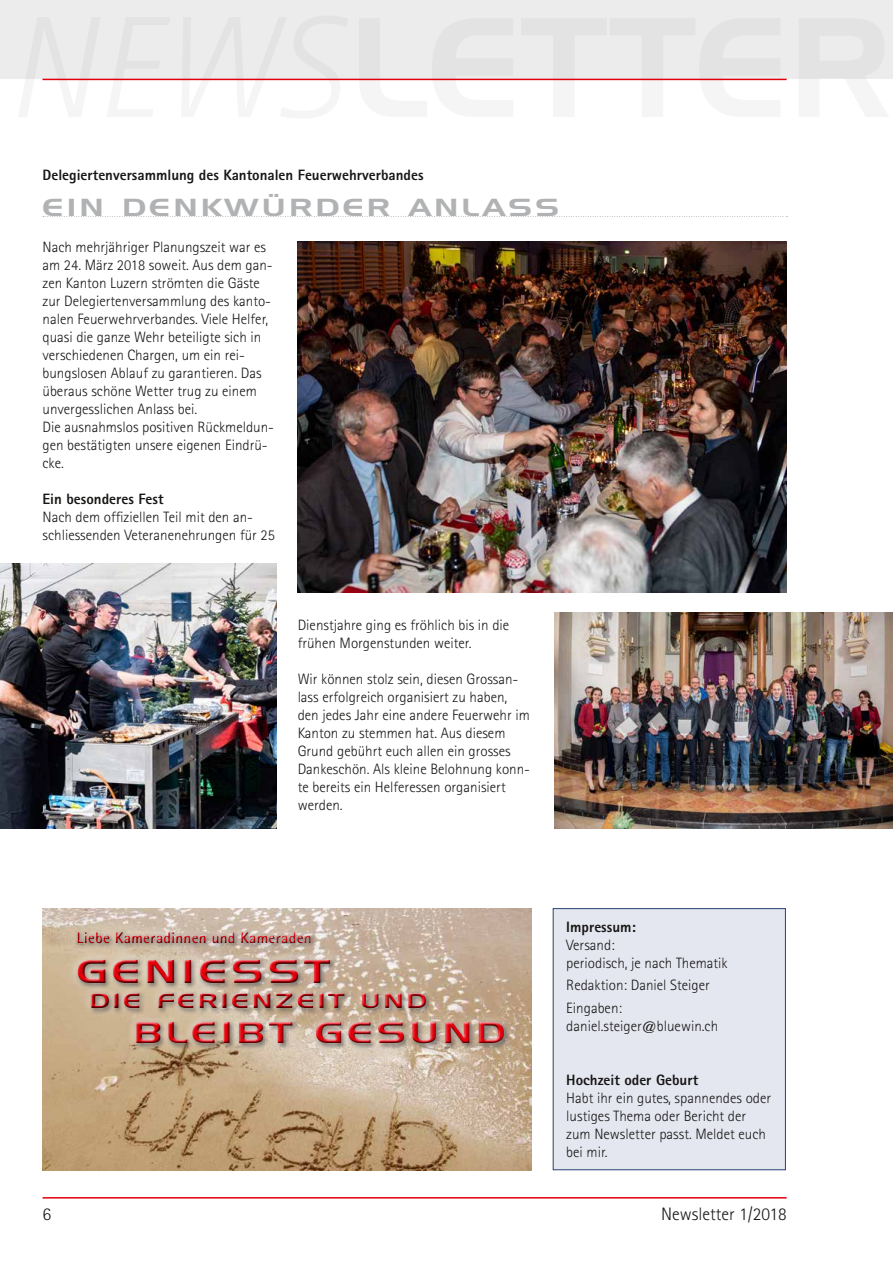
<style>
.page{position:relative;width:893px;height:1263px;background:#fff}
.page>*{position:absolute;margin:0;border:0;box-sizing:border-box;transform-origin:0 0}
.t1{font:32.4px "Handel Gothic BT";letter-spacing:.1em;color:#e3000b;scale:1.3 1}
.t2{font:29.4px "Handel Gothic BT";letter-spacing:.1em;color:#e3000b;scale:1.3 1}
.t3{font:24px "Handel Gothic BT";letter-spacing:.1em;color:#b1b2b3;scale:1.3 1}
.t4{font:20.4px "Handel Gothic BT";letter-spacing:.1em;color:#e3000b;scale:1.3 1}
.t5{font:300 18px "Rotis Sans Serif";color:#181716}
.t6{font:800 15.6px "Rotis Sans Serif";color:#e3000b}
.t7{font:300 15px/18px "Rotis Sans Serif";color:#181716}
.t8{font:800 15px "Rotis Sans Serif";color:#181716}
</style>
<div class="page">
<div style="left:0;top:0;width:893px;height:79px;background:#ececec"></div>
<hr style="left:43px;top:1197px;width:744px;height:1px;background:#e3000b">
<hr style="left:43px;top:79px;width:744px;height:1px;background:#e3000b">
<svg style="left:43px;top:216px;width:744px;height:1px"></svg>
<img style="left:0;top:563px;width:276px;height:265px">
<img style="left:554px;top:612px;width:339px;height:216px">
<img style="left:298px;top:242px;width:489px;height:351px">
<div style="left:553px;top:909px;width:232px;height:261px;background:#e5e7f0"></div>
<div style="left:553px;top:908px;width:233px;height:262px;border:1px solid #284473"></div>
<img style="left:43px;top:908px;width:488px;height:262px">
<div style="left:68px;top:922px;width:252px;height:30px;background:#fff;opacity:.75"></div>
<div style="left:75px;top:929px;width:237px;height:15px;background:#fff;opacity:.75"></div>
<div style="left:76px;top:930px;width:237px;height:15px;background:#181716;opacity:.75"></div>
<div style="left:68px;top:950px;width:446px;height:103px;background:#fff;opacity:.75"></div>
<div style="left:77px;top:958px;width:430px;height:88px;background:#181716;opacity:.75"></div>
<p class="t8" style="left:43px;top:165px;width:383px">Delegiertenversammlung des Kantonalen Feuerwehrverbandes</p>
<h3 class="t3" style="left:43px;top:193px;width:399px">EIN DENKWÜRDER ANLASS</h3>
<p class="t7" style="left:43px;top:238px;width:233px">Nach mehrjähriger Planungszeit war es am 24. März 2018 soweit. Aus dem gan&shy;zen Kanton Luzern strömten die Gäste zur Delegiertenversammlung des kanto&shy;nalen Feuerwehrverbandes. Viele Helfer, quasi die ganze Wehr beteiligte sich in verschiedenen Chargen, um ein rei&shy;bungslosen Ablauf zu garantieren. Das überaus schöne Wetter trug zu einem unvergesslichen Anlass bei.<br>Die ausnahmslos positiven Rückmeldun&shy;gen bestätigten unsere eigenen Eindrü&shy;cke.</p>
<p class="t8" style="left:43px;top:489px;width:123px">Ein besonderes Fest</p>
<p class="t7" style="left:43px;top:508px;width:234px">Nach dem offiziellen Teil mit den an&shy;schliessenden Veteranenehrungen für 25</p>
<p class="t7" style="left:298px;top:616px;width:213px">Dienstjahre ging es fröhlich bis in die frühen Morgenstunden weiter.</p>
<p class="t7" style="left:298px;top:670px;width:234px">Wir können stolz sein, diesen Grossan&shy;lass erfolgreich organisiert zu haben, den jedes Jahr eine andere Feuerwehr im Kanton zu stemmen hat. Aus diesem Grund gebührt euch allen ein grosses Dankeschön. Als kleine Belohnung konn&shy;te bereits ein Helferessen organisiert werden.</p>
<p class="t6" style="left:77px;top:927px;width:237px">Liebe Kameradinnen und Kameraden</p>
<h1 class="t1" style="left:77px;top:952px;width:197px">GENIESST</h1>
<h3 class="t4" style="left:89px;top:988px;width:261px">DIE FERIENZEIT UND</h3>
<h2 class="t2" style="left:133px;top:1015px;width:288px">BLEIBT GESUND</h2>
<p class="t8" style="left:566px;top:917px;width:71px">Impressum:</p>
<p class="t7" style="left:566px;top:936px;width:163px">Versand:<br>periodisch, je nach Thematik</p>
<p class="t7" style="left:566px;top:974px;width:145px;line-height:22.2px">Redaktion: Daniel Steiger<br>Eingaben:</p>
<p class="t7" style="left:566px;top:1016px;width:153px">daniel.steiger@bluewin.ch</p>
<p class="t8" style="left:566px;top:1070px;width:133px">Hochzeit oder Geburt</p>
<p class="t7" style="left:566px;top:1088px;width:206px">Habt ihr ein gutes, spannendes oder lustiges Thema oder Bericht der zum Newsletter passt. Meldet euch bei mir.</p>
<p class="t5" style="left:43px;top:1204px;width:10px">6</p>
<p class="t5" style="left:661px;top:1204px;width:127px">Newsletter 1/2018</p>
</div>
